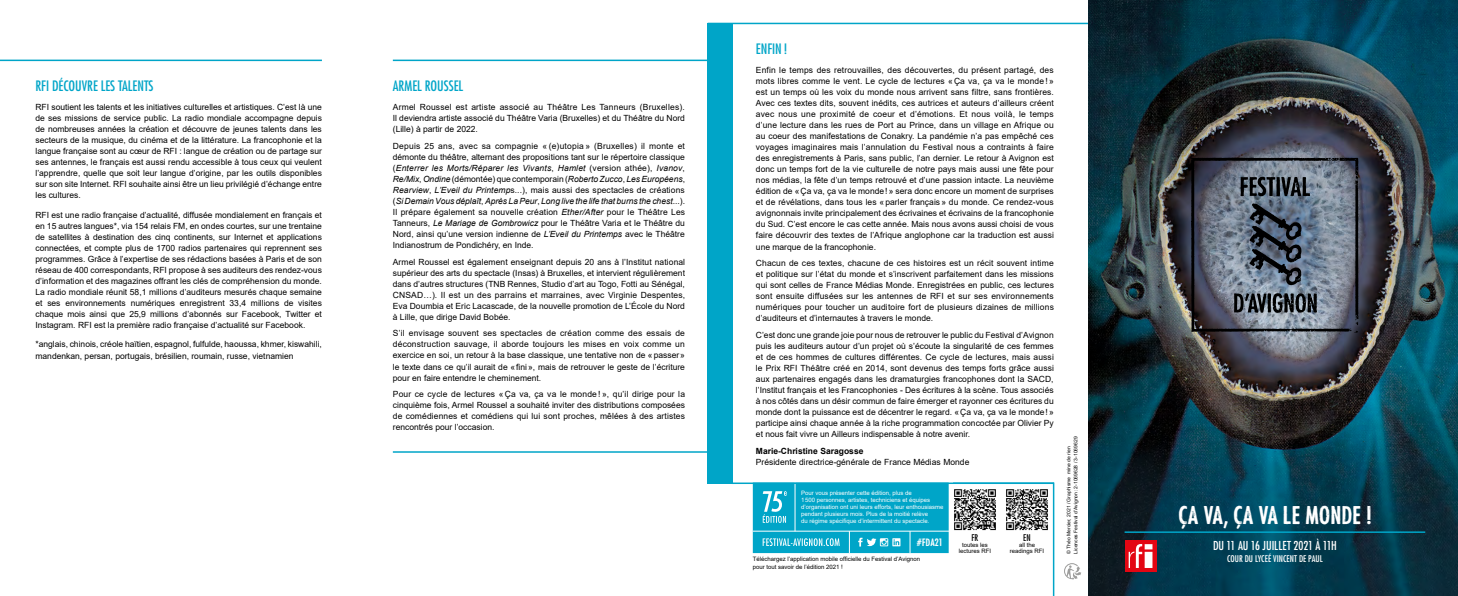
<style>
.page{position:relative;width:1458px;height:596px;background:#fff}
.page>*{position:absolute;margin:0;border:0;box-sizing:border-box;transform-origin:0 0}
.t1{font:24px "Futur Avignon CAP";color:#fff}
.t2{font:condensed 14px "Futura LT";color:#00a5c8}
.t3{font:condensed 12px "Futura LT";letter-spacing:-.005em;color:#fff}
.t4{font:10px "Futur Avignon CAP";color:#fff}
.t5{font:condensed 9px "Futura LT";letter-spacing:.01em;color:#fff}
.t6{font:500 condensed 9px "Futura LT Pro";color:#000}
.t7{font:8.5px/11px "Arial";color:#000;text-align:justify}
.t8{font:700 8.5px "Arial";color:#000}
.t9{font:6px/7px "Arial";color:#fff}
.t10{font:6px/6px "Arial";color:#000;text-align:center}
.t11{font:5px/7px "Arial";color:#000}
.s1{font-style:italic}
</style>
<div class="page">
<div style="left:707px;top:23px;width:26px;height:460px;background:#00a5c8"></div>
<hr style="left:393px;top:60px;width:327px;height:1px;background:#00a5c8">
<hr style="left:393px;top:451px;width:338px;height:1px;background:#00a5c8">
<hr style="left:0;top:60px;width:322px;height:1px;background:#00a5c8">
<hr style="left:707px;top:23px;width:382px;height:1px;background:#00a5c8">
<img style="left:1088px;top:0;width:369px;height:595px">
<svg style="left:1190px;top:157px;width:168px;height:175px;background:#636c7a"></svg>
<hr style="left:1124px;top:531px;width:300px;height:1px;background:#00a5c8">
<svg style="left:1064px;top:563px;width:17px;height:16px"></svg>
<svg style="left:752px;top:483px;width:196px;height:70px;background:#12abcb"></svg>
<hr style="left:1052px;top:482px;width:2px;height:113px;background:#00a5c8">
<hr style="left:731px;top:482px;width:322px;height:1px;background:#00a5c8">
<img style="left:954px;top:489px;width:41px;height:41px">
<img style="left:1006px;top:489px;width:42px;height:41px">
<div style="left:1124px;top:540px;width:32px;height:31px;background:#e30613"></div>
<svg style="left:1128px;top:544px;width:24px;height:23px"></svg>
<h2 class="t2" style="left:35px;top:77px;width:120px">RFI DÉCOUVRE LES TALENTS</h2>
<p class="t7" style="left:35px;top:102px;width:288px">RFI soutient les talents et les initiatives culturelles et artistiques. C’est là une de ses missions de service public. La radio mondiale accompagne depuis de nombreuses années la création et découvre de jeunes talents dans les secteurs de la musique, du cinéma et de la littérature. La francophonie et la langue française sont au cœur de RFI : langue de création ou de partage sur ses antennes, le français est aussi rendu accessible à tous ceux qui veulent l’apprendre, quelle que soit leur langue d’origine, par les outils disponibles sur son site Internet. RFI souhaite ainsi être un lieu privilégié d’échange entre les cultures.</p>
<p class="t7" style="left:35px;top:209px;width:288px">RFI est une radio française d’actualité, diffusée mondialement en français et en 15 autres langues*, via 154 relais FM, en ondes courtes, sur une trentaine de satellites à destination des cinq continents, sur Internet et applications connectées, et compte plus de 1700 radios partenaires qui reprennent ses programmes. Grâce à l’expertise de ses rédactions basées à Paris et de son réseau de 400 correspondants, RFI propose à ses auditeurs des rendez-vous d’information et des magazines offrant les clés de compréhension du monde.<br>La radio mondiale réunit 58,1 millions d’auditeurs mesurés chaque semaine et ses environnements numériques enregistrent 33,4 millions de visites chaque mois ainsi que 25,9 millions d’abonnés sur Facebook, Twitter et Instagram. RFI est la première radio française d’actualité sur Facebook.</p>
<p class="t7" style="left:35px;top:339px;width:288px">*anglais, chinois, créole haïtien, espagnol, fulfulde, haoussa, khmer, kiswahili, mandenkan, persan, portugais, brésilien, roumain, russe, vietnamien</p>
<h2 class="t2" style="left:393px;top:77px;width:72px">ARMEL ROUSSEL</h2>
<p class="t7" style="left:393px;top:102px;width:293px">Armel Roussel est artiste associé au Théâtre Les Tanneurs (Bruxelles).<br>Il deviendra artiste associé du Théâtre Varia (Bruxelles) et du Théâtre du Nord (Lille) à partir de 2022.</p>
<p class="t7" style="left:393px;top:140px;width:294px">Depuis 25 ans, avec sa compagnie « (e)utopia » (Bruxelles) il monte et démonte du théâtre, alternant des propositions tant sur le répertoire classique (<span class="s1">Enterrer les Morts/Réparer les Vivants</span>, <span class="s1">Hamlet</span> (version athée), <span class="s1">Ivanov</span>, <span class="s1">Re/Mix</span>, <span class="s1">Ondine</span> (démontée) que contemporain (<span class="s1">Roberto Zucco</span>, <span class="s1">Les Européens</span>, <span class="s1">Rearview</span>, <span class="s1">L’Eveil du Printemp</span>s...), mais aussi des spectacles de créations (<span class="s1">Si Demain Vous déplaît</span>, <span class="s1">Après La Peur</span>, <span class="s1">Long live the life that burns the chest</span>...).<br>Il prépare également sa nouvelle création <span class="s1">Ether/After</span> pour le Théâtre Les Tanneurs, <span class="s1">Le Mariage de Gombrowicz</span> pour le Théâtre Varia et le Théâtre du Nord, ainsi qu’une version indienne de <span class="s1">L’Eveil du Printemps</span> avec le Théâtre Indianostrum de Pondichéry, en Inde.</p>
<p class="t7" style="left:393px;top:256px;width:294px">Armel Roussel est également enseignant depuis 20 ans à l’Institut national supérieur des arts du spectacle (Insas) à Bruxelles, et intervient régulièrement dans d’autres structures (TNB Rennes, Studio d’art au Togo, Fotti au Sénégal, CNSAD…). Il est un des parrains et marraines, avec Virginie Despentes, Eva Doumbia et Eric Lacascade, de la nouvelle promotion de L’École du Nord à Lille, que dirige David Bobée.</p>
<p class="t7" style="left:393px;top:328px;width:293px">S’il envisage souvent ses spectacles de création comme des essais de déconstruction sauvage, il aborde toujours les mises en voix comme un exercice en soi, un retour à la base classique, une tentative non de «passer» le texte dans ce qu’il aurait de «fini», mais de retrouver le geste de l’écriture pour en faire entendre le cheminement.</p>
<p class="t7" style="left:393px;top:388px;width:294px">Pour ce cycle de lectures « Ça va, ça va le monde ! », qu’il dirige pour la cinquième fois, Armel Roussel a souhaité inviter des distributions composées de comédiennes et comédiens qui lui sont proches, mêlées à des artistes rencontrés pour l’occasion.</p>
<h2 class="t2" style="left:755px;top:40px;width:33px">ENFIN !</h2>
<p class="t7" style="left:755px;top:65px;width:299px">Enfin le temps des retrouvailles, des découvertes, du présent partagé, des mots libres comme le vent. Le cycle de lectures « Ça va, ça va le monde ! » est un temps où les voix du monde nous arrivent sans filtre, sans frontières.<br>Avec ces textes dits, souvent inédits, ces autrices et auteurs d’ailleurs créent avec nous une proximité de coeur et d’émotions. Et nous voilà, le temps d’une lecture dans les rues de Port au Prince, dans un village en Afrique ou au coeur des manifestations de Conakry. La pandémie n’a pas empêché ces voyages imaginaires mais l’annulation du Festival nous a contraints à faire des enregistrements à Paris, sans public, l’an dernier. Le retour à Avignon est donc un temps fort de la vie culturelle de notre pays mais aussi une fête pour nos médias, la fête d’un temps retrouvé et d’une passion intacte. La neuvième édition de «Ça va, ça va le monde!» sera donc encore un moment de surprises et de révélations, dans tous les «parler français» du monde. Ce rendez-vous avignonnais invite principalement des écrivaines et écrivains de la francophonie du Sud. C’est encore le cas cette année. Mais nous avons aussi choisi de vous faire découvrir des textes de l’Afrique anglophone car la traduction est aussi une marque de la francophonie.</p>
<p class="t7" style="left:755px;top:257px;width:299px">Chacun de ces textes, chacune de ces histoires est un récit souvent intime et politique sur l’état du monde et s’inscrivent parfaitement dans les missions qui sont celles de France Médias Monde. Enregistrées en public, ces lectures sont ensuite diffusées sur les antennes de RFI et sur ses environnements numériques pour toucher un auditoire fort de plusieurs dizaines de millions d’auditeurs et d’internautes à travers le monde.</p>
<p class="t7" style="left:755px;top:329px;width:299px">C’est donc une grande joie pour nous de retrouver le public du Festival d’Avignon puis les auditeurs autour d’un projet où s’écoute la singularité de ces femmes et de ces hommes de cultures différentes. Ce cycle de lectures, mais aussi le Prix RFI Théâtre créé en 2014, sont devenus des temps forts grâce aussi aux partenaires engagés dans les dramaturgies francophones dont la SACD, l’Institut français et les Francophonies - Des écritures à la scène. Tous associés à nos côtés dans un désir commun de faire émerger et rayonner ces écritures du monde dont la puissance est de décentrer le regard. «Ça va, ça va le monde!» participe ainsi chaque année à la riche programmation concoctée par Olivier Py et nous fait vivre un Ailleurs indispensable à notre avenir.</p>
<p class="t8" style="left:755px;top:444px;width:109px">Marie-Christine Saragosse</p>
<p class="t7" style="left:755px;top:456px;width:215px">Présidente directrice-générale de France Médias Monde</p>
<p class="t9" style="left:801px;top:489px;width:144px">Pour vous présenter cette édition, plus de<br>1500 personnes, artistes, techniciens et équipes d’organisation ont uni leurs efforts, leur enthousiasme pendant plusieurs mois. Plus de la moitié relève<br>du régime spécifique d’intermittent du spectacle.</p>
<p class="t4" style="left:916px;top:535px;width:27px">#FDA21</p>
<p class="t10" style="left:752px;top:554px;width:169px;line-height:8px;text-align:left">Téléchargez l’application mobile officielle du Festival d’Avignon pour tout savoir de l’édition 2021 !</p>
<p class="t6" style="left:971px;top:531px;width:8px">FR</p>
<p class="t10" style="left:958px;top:541px;width:34px">toutes les lectures RFI</p>
<p class="t6" style="left:1023px;top:531px;width:9px">EN</p>
<p class="t10" style="left:1009px;top:541px;width:36px">all the readings RFI</p>
<p class="t11" style="left:1065px;top:553px;width:118px;rotate:-90deg">© Théo Mercier, 2021 / Graphisme mine de rien<br>Licences Festival d’Avignon: 2-1069628 / 3-1069629</p>
<h1 class="t1" style="left:1178px;top:499px;width:195px">ÇA VA, ÇA VA LE MONDE !</h1>
<h3 class="t3" style="left:1212px;top:538px;width:125px">DU 11 AU 16 JUILLET 2021 À 11H</h3>
<p class="t5" style="left:1226px;top:553px;width:97px">COUR DU LYCEÉ VINCENT DE PAUL</p>
</div>
